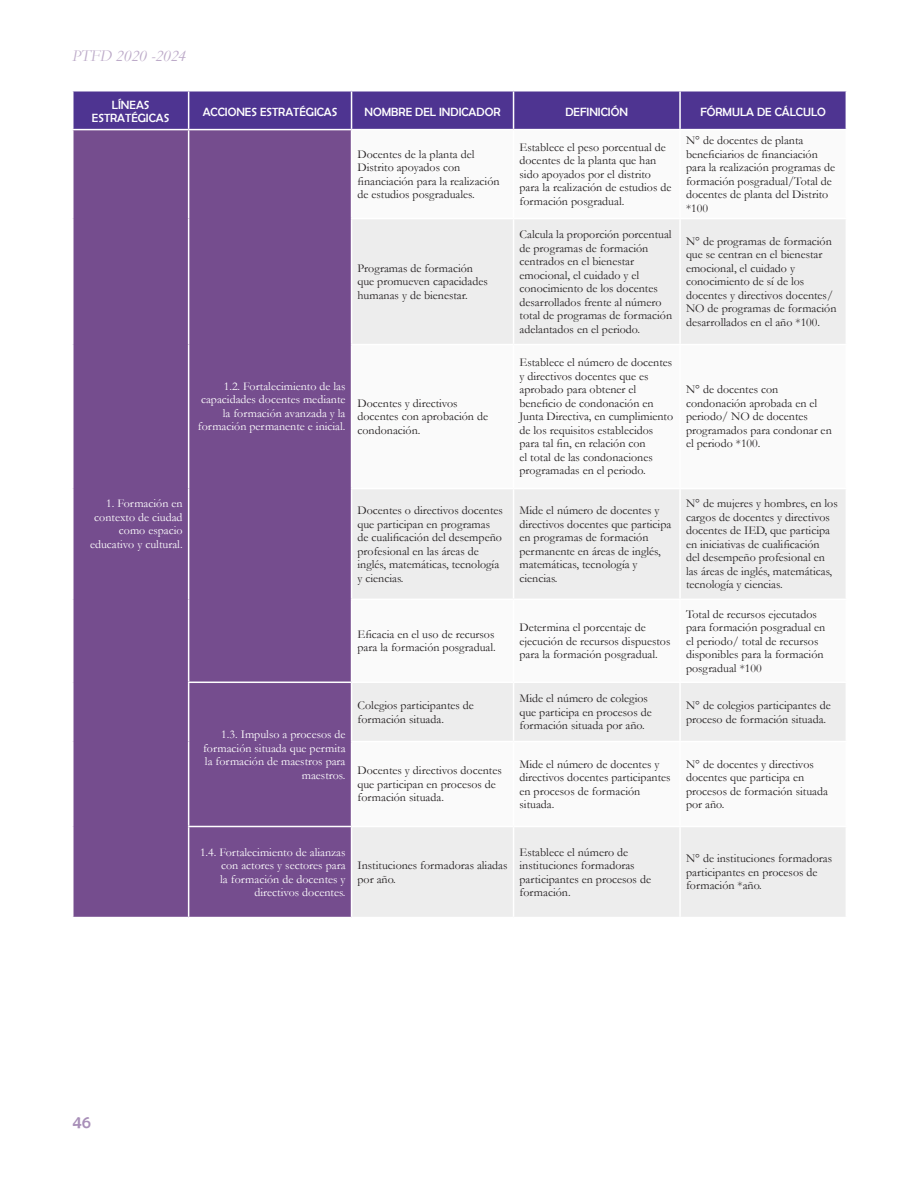
<style>
.page{position:relative;width:918px;height:1188px;background:#fff}
.page>*{position:absolute;margin:0;border:0;box-sizing:border-box;transform-origin:0 0}
.t1{font:18px "Berlin Sans FB";color:#a88fb8}
.t2{font:italic 16.5px "Garamond";color:#bdabc9}
.t3{font:12px/13.5px "Garamond";color:#231f20}
.t4{font:12px/13.5px "Garamond";color:#fff;text-align:right}
.t5{font:12px "Berlin Sans FB";color:#fff}
</style>
<div class="page">
<div style="left:74px;top:92px;width:772px;height:37px;background:#4e3491"></div>
<div style="left:74px;top:130px;width:277px;height:787px;background:#754d8e"></div>
<svg style="left:352px;top:219px;width:494px;height:698px;fill:#ededed"></svg>
<hr style="left:188px;top:92px;width:1px;height:37px;background:#fff">
<hr style="left:351px;top:92px;width:1px;height:37px;background:#fff">
<hr style="left:513px;top:92px;width:1px;height:37px;background:#fff">
<hr style="left:679px;top:92px;width:2px;height:37px;background:#fff">
<hr style="left:188px;top:130px;width:1px;height:89px;background:#fff">
<hr style="left:188px;top:219px;width:1px;height:126px;background:#fff">
<hr style="left:513px;top:219px;width:1px;height:125px;background:#fff">
<hr style="left:679px;top:219px;width:2px;height:125px;background:#fff">
<hr style="left:188px;top:345px;width:1px;height:144px;background:#fff">
<hr style="left:351px;top:344px;width:163px;height:1px;background:#fff">
<hr style="left:514px;top:344px;width:166px;height:1px;background:#fff">
<hr style="left:513px;top:345px;width:1px;height:143px;background:#fff">
<hr style="left:680px;top:344px;width:167px;height:1px;background:#fff">
<hr style="left:679px;top:345px;width:2px;height:143px;background:#fff">
<hr style="left:188px;top:489px;width:1px;height:110px;background:#fff">
<hr style="left:351px;top:488px;width:163px;height:1px;background:#fff">
<hr style="left:514px;top:488px;width:166px;height:1px;background:#fff">
<hr style="left:513px;top:489px;width:1px;height:110px;background:#fff">
<hr style="left:680px;top:488px;width:167px;height:1px;background:#fff">
<hr style="left:679px;top:489px;width:2px;height:110px;background:#fff">
<hr style="left:188px;top:599px;width:1px;height:83px;background:#fff">
<hr style="left:351px;top:599px;width:163px;height:1px;background:#fff">
<hr style="left:514px;top:599px;width:166px;height:1px;background:#fff">
<hr style="left:513px;top:600px;width:1px;height:82px;background:#fff">
<hr style="left:680px;top:599px;width:167px;height:1px;background:#fff">
<hr style="left:679px;top:600px;width:2px;height:82px;background:#fff">
<hr style="left:188px;top:682px;width:164px;height:1px;background:#fff">
<hr style="left:188px;top:683px;width:1px;height:59px;background:#fff">
<hr style="left:352px;top:682px;width:162px;height:1px;background:#fff">
<hr style="left:514px;top:682px;width:166px;height:1px;background:#fff">
<hr style="left:513px;top:683px;width:1px;height:58px;background:#fff">
<hr style="left:680px;top:682px;width:167px;height:1px;background:#fff">
<hr style="left:679px;top:683px;width:2px;height:58px;background:#fff">
<hr style="left:188px;top:742px;width:1px;height:84px;background:#fff">
<hr style="left:351px;top:741px;width:163px;height:1px;background:#fff">
<hr style="left:514px;top:741px;width:166px;height:1px;background:#fff">
<hr style="left:513px;top:742px;width:1px;height:84px;background:#fff">
<hr style="left:680px;top:741px;width:167px;height:1px;background:#fff">
<hr style="left:679px;top:742px;width:2px;height:84px;background:#fff">
<hr style="left:188px;top:826px;width:164px;height:1px;background:#fff">
<hr style="left:188px;top:827px;width:1px;height:90px;background:#fff">
<hr style="left:352px;top:826px;width:162px;height:1px;background:#fff">
<hr style="left:514px;top:826px;width:166px;height:1px;background:#fff">
<hr style="left:513px;top:827px;width:1px;height:90px;background:#fff">
<hr style="left:680px;top:826px;width:167px;height:1px;background:#fff">
<hr style="left:679px;top:827px;width:2px;height:90px;background:#fff">
<h2 class="t2" style="left:72px;top:45px;width:116px">PTFD 2020 -2024</h2>
<p class="t5" style="left:112px;top:98px;width:39px">LÍNEAS</p>
<p class="t5" style="left:92px;top:112px;width:79px">ESTRATÉGICAS</p>
<p class="t4" style="left:90px;top:496px;width:94px">1. Formación en contexto de ciudad como espacio educativo y cultural.</p>
<p class="t5" style="left:203px;top:105px;width:136px">ACCIONES ESTRATÉGICAS</p>
<p class="t5" style="left:365px;top:105px;width:138px">NOMBRE DEL INDICADOR</p>
<p class="t5" style="left:565px;top:105px;width:64px">DEFINICIÓN</p>
<p class="t5" style="left:700px;top:105px;width:127px">FÓRMULA DE CÁLCULO</p>
<p class="t3" style="left:358px;top:147px;width:144px">Docentes de la planta del<br>Distrito apoyados con financiación para la realización de estudios posgraduales.</p>
<p class="t3" style="left:520px;top:140px;width:153px">Establece el peso porcentual de docentes de la planta que han sido apoyados por el distrito para la realización de estudios de formación posgradual.</p>
<p class="t3" style="left:686px;top:133px;width:151px">N° de docentes de planta beneficiarios de financiación para la realización programas de formación posgradual/Total de docentes de planta del Distrito *100</p>
<p class="t4" style="left:198px;top:379px;width:149px">1.2. Fortalecimiento de las capacidades docentes mediante la formación avanzada y la formación permanente e inicial.</p>
<p class="t4" style="left:203px;top:727px;width:144px">1.3. Impulso a procesos de formación situada que permita la formación de maestros para maestros.</p>
<p class="t3" style="left:358px;top:261px;width:132px">Programas de formación que promueven capacidades humanas y de bienestar.</p>
<p class="t3" style="left:358px;top:396px;width:132px">Docentes y directivos docentes con aprobación de condonación.</p>
<p class="t3" style="left:520px;top:227px;width:154px">Calcula la proporción porcentual de programas de formación centrados en el bienestar emocional, el cuidado y el conocimiento de los docentes desarrollados frente al número total de programas de formación adelantados en el periodo.</p>
<p class="t3" style="left:686px;top:234px;width:152px">N° de programas de formación que se centran en el bienestar emocional, el cuidado y conocimiento de sí de los docentes y directivos docentes/<br>NO de programas de formación desarrollados en el año *100.</p>
<p class="t3" style="left:520px;top:356px;width:155px">Establece el número de docentes y directivos docentes que es aprobado para obtener el beneficio de condonación en<br>Junta Directiva, en cumplimiento de los requisitos establecidos para tal fin, en relación con<br>el total de las condonaciones programadas en el periodo.</p>
<p class="t3" style="left:686px;top:383px;width:147px">N° de docentes con condonación aprobada en el periodo/ NO de docentes programados para condonar en el periodo *100.</p>
<p class="t3" style="left:358px;top:503px;width:147px">Docentes o directivos docentes que participan en programas de cualificación del desempeño profesional en las áreas de inglés, matemáticas, tecnología y ciencias.</p>
<p class="t3" style="left:520px;top:503px;width:153px">Mide el número de docentes y directivos docentes que participa en programas de formación permanente en áreas de inglés, matemáticas, tecnología y ciencias.</p>
<p class="t3" style="left:686px;top:497px;width:153px">N° de mujeres y hombres, en los cargos de docentes y directivos docentes de IED, que participa en iniciativas de cualificación<br>del desempeño profesional en las áreas de inglés, matemáticas, tecnología y ciencias.</p>
<p class="t3" style="left:358px;top:627px;width:140px">Eficacia en el uso de recursos para la formación posgradual.</p>
<p class="t3" style="left:520px;top:620px;width:152px">Determina el porcentaje de ejecución de recursos dispuestos para la formación posgradual.</p>
<p class="t3" style="left:686px;top:607px;width:141px">Total de recursos ejecutados para formación posgradual en el periodo/ total de recursos disponibles para la formación posgradual *100</p>
<p class="t3" style="left:358px;top:698px;width:118px">Colegios participantes de formación situada.</p>
<p class="t3" style="left:520px;top:692px;width:134px">Mide el número de colegios que participa en procesos de formación situada por año.</p>
<p class="t3" style="left:686px;top:698px;width:146px">N° de colegios participantes de proceso de formación situada.</p>
<p class="t3" style="left:358px;top:764px;width:146px">Docentes y directivos docentes que participan en procesos de formación situada.</p>
<p class="t3" style="left:520px;top:757px;width:153px">Mide el número de docentes y directivos docentes participantes en procesos de formación situada.</p>
<p class="t3" style="left:686px;top:757px;width:143px">N° de docentes y directivos docentes que participa en procesos de formación situada por año.</p>
<p class="t4" style="left:200px;top:845px;width:147px">1.4. Fortalecimiento de alianzas con actores y sectores para<br>la formación de docentes y directivos docentes.</p>
<p class="t3" style="left:358px;top:858px;width:151px">Instituciones formadoras aliadas por año.</p>
<p class="t3" style="left:520px;top:845px;width:133px">Establece el número de instituciones formadoras participantes en procesos de formación.</p>
<p class="t3" style="left:686px;top:852px;width:148px">N° de instituciones formadoras participantes en procesos de formación *año.</p>
<h1 class="t1" style="left:73px;top:1111px;width:20px">46</h1>
</div>
